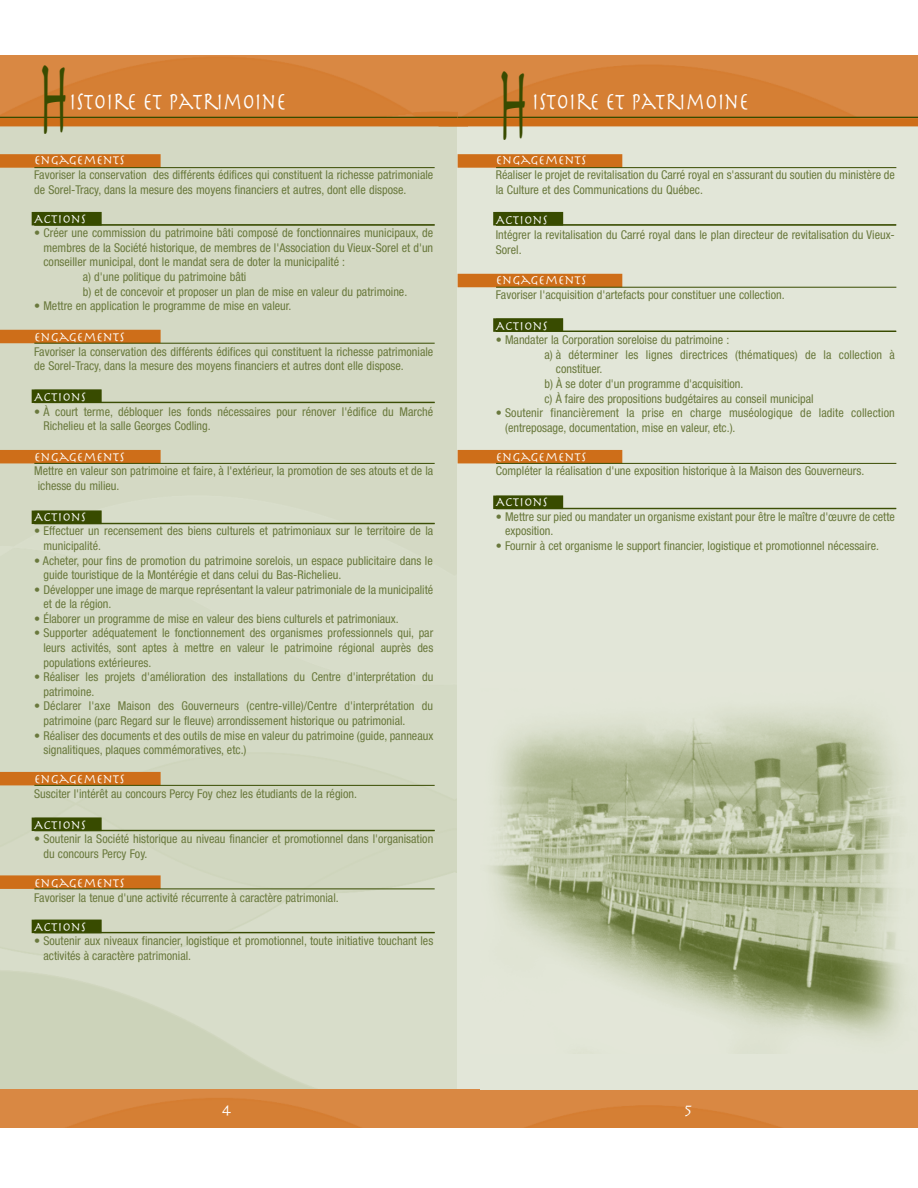
<style>
.page{position:relative;width:918px;height:1188px;background:#fff}
.page>*{position:absolute;margin:0;border:0;box-sizing:border-box;transform-origin:0 0}
.t1{font:118.95px "Herculanum";color:#384b00;scale:.4 1}
.t2{font:24.9px "Herculanum";color:#fff;scale:.8 1}
.t3{font:16.2px "Herculanum";color:#fff}
.t4{font:13.5px "Herculanum";color:#fff}
.t5{font:condensed 12.15px/14.5px "Helvetica Neue";color:#6a793d}
</style>
<div class="page">
<div style="left:0;top:126px;width:458px;height:963px;background:#d4d9c4"></div>
<hr style="left:34px;top:224px;width:401px;height:1px;background:#384b00">
<div style="left:32px;top:212px;width:70px;height:13px;background:#384b00"></div>
<hr style="left:34px;top:225px;width:401px;height:1px;background:#384b00">
<div style="left:32px;top:389px;width:70px;height:14px;background:#384b00"></div>
<hr style="left:34px;top:402px;width:401px;height:1px;background:#384b00">
<div style="left:32px;top:511px;width:70px;height:13px;background:#384b00"></div>
<hr style="left:34px;top:523px;width:401px;height:1px;background:#384b00">
<div style="left:32px;top:818px;width:70px;height:13px;background:#384b00"></div>
<hr style="left:34px;top:830px;width:401px;height:1px;background:#384b00">
<div style="left:32px;top:920px;width:70px;height:13px;background:#384b00"></div>
<hr style="left:34px;top:932px;width:401px;height:1px;background:#384b00">
<div style="left:0;top:154px;width:161px;height:14px;background:#ce6e19"></div>
<hr style="left:34px;top:167px;width:401px;height:1px;background:#384b00">
<div style="left:0;top:330px;width:161px;height:13px;background:#ce6e19"></div>
<hr style="left:34px;top:343px;width:401px;height:1px;background:#384b00">
<div style="left:0;top:450px;width:161px;height:13px;background:#ce6e19"></div>
<hr style="left:34px;top:463px;width:401px;height:1px;background:#384b00">
<div style="left:0;top:772px;width:161px;height:13px;background:#ce6e19"></div>
<hr style="left:34px;top:785px;width:401px;height:1px;background:#384b00">
<div style="left:0;top:875px;width:161px;height:14px;background:#ce6e19"></div>
<hr style="left:34px;top:889px;width:401px;height:1px;background:#384b00">
<div style="left:458px;top:58px;width:460px;height:1069px;background:#e2e6d8"></div>
<img style="left:458px;top:55px;width:460px;height:62px">
<img style="left:458px;top:1089px;width:460px;height:38px">
<hr style="left:458px;top:117px;width:460px;height:1px;background:#384b00">
<div style="left:439px;top:118px;width:479px;height:8px;background:#ce6e19"></div>
<div style="left:0;top:55px;width:458px;height:69px;background:linear-gradient(to right,#d68138,#d7833b)"></div>
<div style="left:0;top:1089px;width:458px;height:38px;background:linear-gradient(to right,#d7843d,#d8853f)"></div>
<div style="left:0;top:118px;width:468px;height:8px;background:#ce6e19"></div>
<hr style="left:0;top:117px;width:458px;height:1px;background:#384b00">
<img style="left:491px;top:712px;width:411px;height:326px">
<div style="left:458px;top:154px;width:164px;height:14px;background:#ce6e19"></div>
<hr style="left:496px;top:167px;width:400px;height:1px;background:#384b00">
<div style="left:458px;top:274px;width:164px;height:13px;background:#ce6e19"></div>
<hr style="left:496px;top:287px;width:400px;height:1px;background:#384b00">
<div style="left:458px;top:450px;width:164px;height:13px;background:#ce6e19"></div>
<hr style="left:496px;top:463px;width:400px;height:1px;background:#384b00">
<hr style="left:496px;top:224px;width:400px;height:1px;background:#384b00">
<div style="left:493px;top:212px;width:70px;height:13px;background:#384b00"></div>
<hr style="left:496px;top:225px;width:400px;height:1px;background:#384b00">
<div style="left:493px;top:318px;width:70px;height:14px;background:#384b00"></div>
<hr style="left:496px;top:331px;width:400px;height:1px;background:#384b00">
<div style="left:493px;top:496px;width:70px;height:13px;background:#384b00"></div>
<hr style="left:496px;top:508px;width:400px;height:1px;background:#384b00">
<h1 class="t1" style="left:38px;top:23px;width:84px">H</h1>
<h2 class="t2" style="left:70px;top:86px;width:272px">ISTOIRE ET PATRIMOINE</h2>
<p class="t4" style="left:34px;top:152px;width:92px">ENGAGEMENTS</p>
<p class="t5" style="left:34px;top:168px;width:401px">Favoriser la conservation des différents édifices qui constituent la richesse patrimoniale de Sorel-Tracy, dans la mesure des moyens financiers et autres, dont elle dispose.</p>
<p class="t4" style="left:34px;top:210px;width:54px">ACTIONS</p>
<p class="t5" style="left:34px;top:227px;width:401px">• Créer une commission du patrimoine bâti composé de fonctionnaires municipaux, de</p>
<p class="t5" style="left:43px;top:241px;width:391px">membres de la Société historique, de membres de l'Association du Vieux-Sorel et d'un</p>
<p class="t5" style="left:43px;top:256px;width:303px">conseiller municipal, dont le mandat sera de doter la municipalité :</p>
<p class="t5" style="left:83px;top:271px;width:165px">a) d'une politique du patrimoine bâti</p>
<p class="t5" style="left:83px;top:285px;width:326px">b) et de concevoir et proposer un plan de mise en valeur du patrimoine.</p>
<p class="t5" style="left:34px;top:300px;width:259px">• Mettre en application le programme de mise en valeur.</p>
<p class="t4" style="left:34px;top:328px;width:92px">ENGAGEMENTS</p>
<p class="t5" style="left:34px;top:345px;width:401px">Favoriser la conservation des différents édifices qui constituent la richesse patrimoniale de Sorel-Tracy, dans la mesure des moyens financiers et autres dont elle dispose.</p>
<p class="t4" style="left:34px;top:388px;width:54px">ACTIONS</p>
<p class="t5" style="left:43px;top:405px;width:391px;text-indent:-9px">• À court terme, débloquer les fonds nécessaires pour rénover l'édifice du Marché<br>Richelieu et la salle Georges Codling.</p>
<p class="t4" style="left:34px;top:448px;width:92px">ENGAGEMENTS</p>
<p class="t5" style="left:34px;top:465px;width:401px">Mettre en valeur son patrimoine et faire, à l'extérieur, la promotion de ses atouts et de la ichesse du milieu.</p>
<p class="t4" style="left:34px;top:508px;width:54px">ACTIONS</p>
<p class="t5" style="left:43px;top:525px;width:391px;text-indent:-9px">• Effectuer un recensement des biens culturels et patrimoniaux sur le territoire de la municipalité.</p>
<p class="t5" style="left:43px;top:554px;width:391px;text-indent:-9px">• Acheter, pour fins de promotion du patrimoine sorelois, un espace publicitaire dans le guide touristique de la Montérégie et dans celui du Bas-Richelieu.</p>
<p class="t5" style="left:43px;top:583px;width:391px;text-indent:-9px">• Développer une image de marque représentant la valeur patrimoniale de la municipalité et de la région.</p>
<p class="t5" style="left:34px;top:612px;width:366px">• Élaborer un programme de mise en valeur des biens culturels et patrimoniaux.</p>
<p class="t5" style="left:43px;top:627px;width:391px;text-align:justify;text-indent:-9px">• Supporter adéquatement le fonctionnement des organismes professionnels qui, par leurs activités, sont aptes à mettre en valeur le patrimoine régional auprès des populations extérieures.</p>
<p class="t5" style="left:43px;top:671px;width:391px;text-indent:-9px">• Réaliser les projets d'amélioration des installations du Centre d'interprétation du patrimoine.</p>
<p class="t5" style="left:43px;top:700px;width:391px;text-indent:-9px">• Déclarer l'axe Maison des Gouverneurs (centre-ville)/Centre d'interprétation du patrimoine (parc Regard sur le fleuve) arrondissement historique ou patrimonial.</p>
<p class="t5" style="left:43px;top:729px;width:391px;text-indent:-9px">• Réaliser des documents et des outils de mise en valeur du patrimoine (guide, panneaux signalitiques, plaques commémoratives, etc.)</p>
<p class="t4" style="left:34px;top:771px;width:92px">ENGAGEMENTS</p>
<p class="t5" style="left:34px;top:787px;width:324px">Susciter l'intérêt au concours Percy Foy chez les étudiants de la région.</p>
<p class="t4" style="left:34px;top:816px;width:54px">ACTIONS</p>
<p class="t5" style="left:43px;top:833px;width:391px;text-indent:-9px">• Soutenir la Société historique au niveau financier et promotionnel dans l'organisation du concours Percy Foy.</p>
<p class="t4" style="left:34px;top:874px;width:92px">ENGAGEMENTS</p>
<p class="t5" style="left:34px;top:891px;width:306px">Favoriser la tenue d'une activité récurrente à caractère patrimonial.</p>
<p class="t4" style="left:34px;top:918px;width:54px">ACTIONS</p>
<p class="t5" style="left:43px;top:935px;width:391px;text-indent:-9px">• Soutenir aux niveaux financier, logistique et promotionnel, toute initiative touchant les activités à caractère patrimonial.</p>
<h3 class="t3" style="left:222px;top:1100px;width:11px">4</h3>
<h1 class="t1" style="left:497px;top:29px;width:84px">H</h1>
<p class="t5" style="left:496px;top:168px;width:401px">Réaliser le projet de revitalisation du Carré royal en s'assurant du soutien du ministère de la Culture et des Communications du Québec.</p>
<p class="t4" style="left:496px;top:212px;width:54px">ACTIONS</p>
<p class="t5" style="left:496px;top:228px;width:401px">Intégrer la revitalisation du Carré royal dans le plan directeur de revitalisation du Vieux-<br>Sorel.</p>
<p class="t4" style="left:496px;top:272px;width:92px">ENGAGEMENTS</p>
<p class="t5" style="left:496px;top:288px;width:290px">Favoriser l'acquisition d'artefacts pour constituer une collection.</p>
<p class="t4" style="left:496px;top:317px;width:54px">ACTIONS</p>
<p class="t5" style="left:496px;top:334px;width:235px">• Mandater la Corporation soreloise du patrimoine :</p>
<p class="t5" style="left:544px;top:348px;width:352px">a) à déterminer les lignes directrices (thématiques) de la collection à</p>
<p class="t5" style="left:556px;top:363px;width:48px">constituer.</p>
<p class="t5" style="left:544px;top:377px;width:201px">b) À se doter d'un programme d'acquisition.</p>
<p class="t5" style="left:544px;top:392px;width:271px">c) À faire des propositions budgétaires au conseil municipal</p>
<p class="t5" style="left:505px;top:407px;width:391px;text-indent:-9px">• Soutenir financièrement la prise en charge muséologique de ladite collection (entreposage, documentation, mise en valeur, etc.).</p>
<p class="t4" style="left:496px;top:448px;width:92px">ENGAGEMENTS</p>
<p class="t5" style="left:496px;top:465px;width:370px">Compléter la réalisation d'une exposition historique à la Maison des Gouverneurs.</p>
<p class="t4" style="left:496px;top:494px;width:54px">ACTIONS</p>
<p class="t5" style="left:505px;top:510px;width:391px;text-indent:-9px">• Mettre sur pied ou mandater un organisme existant pour être le maître d'œuvre de cette exposition.</p>
<p class="t5" style="left:496px;top:539px;width:385px">• Fournir à cet organisme le support financier, logistique et promotionnel nécessaire.</p>
<h2 class="t2" style="left:532px;top:86px;width:272px">ISTOIRE ET PATRIMOINE</h2>
<p class="t4" style="left:496px;top:152px;width:92px">ENGAGEMENTS</p>
<h3 class="t3" style="left:685px;top:1100px;width:9px">5</h3>
</div>
